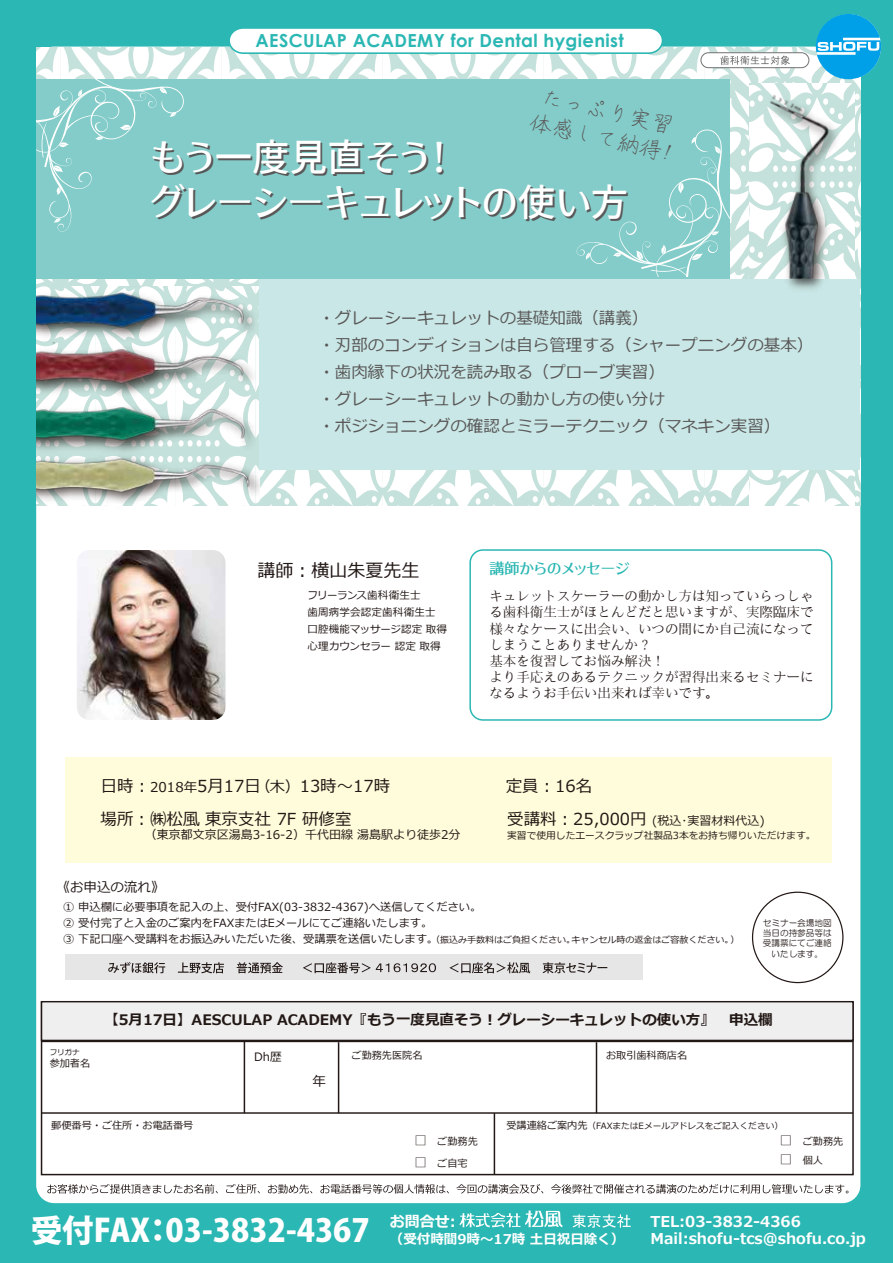
<style>
.page{position:relative;width:893px;height:1263px;background:#2bb7b3}
.page>*{position:absolute;margin:0;border:0;box-sizing:border-box;transform-origin:0 0}
.t1{font:37.5px/45px "Gen Ei Late Go M";letter-spacing:-.065em;color:#fff}
.t2{font:800 31.5px "Koz Go Pr 6 N";color:#fff}
.t3{font:22.5px/27px "katyou";color:#595757}
.t4{font:700 18px "Century Gothic";letter-spacing:.02em;color:#2bb7b3}
.t5{font:18px "Meiryo";color:#221815}
.t6{font:16.5px/27px "Meiryo";color:#595757}
.t7{font:16.5px/32.4px "Meiryo";color:#221815}
.t8{font:700 15px "Meiryo";color:#fff}
.t9{font:15px "Gen Ei Late Min M";letter-spacing:-.07em;color:#2bb7b3}
.t10{font:700 14.55px "Meiryo";color:#221815}
.t11{font:13.5px/16.2px "Hana Min A";color:#221815}
.t12{font:700 13.5px "Meiryo";color:#fff}
.t13{font:13.5px "Meiryo";color:#221815}
.t14{font:12px "Meiryo";color:#221815}
.t15{font:11.55px "Meiryo";color:#221815}
.t16{font:11.25px/15.6px "Meiryo";color:#221815}
.t17{font:10.5px/16.8px "Meiryo";letter-spacing:.015em;color:#221815}
.t18{font:10.2px/21.5px "Meiryo";color:#221815}
.t19{font:9.75px "Meiryo";color:#221815}
.t20{font:9px "Meiryo";color:#221815}
.t21{font:8.7px "Meiryo";color:#221815}
.t22{font:8.55px/10.4px "HG Maru Gothic MPRO";color:#221815;text-align:center}
.t23{font:7.5px "Meiryo";color:#221815}
.s1{font-size:13.5px}
.s2{font-size:15px}
.s3{font-size:12px}
.s4{font-size:11.25px}
.s5{font-size:13.05px}
.s6{font-size:10.2px}
</style>
<div class="page">
<div style="left:36px;top:47px;width:824px;height:1156px;background:#fff;border-radius:18px"></div>
<svg style="left:36px;top:47px;width:824px;height:458px"></svg>
<div style="left:701px;top:53px;width:108px;height:15px;background:#fff;border-radius:7px"></div>
<div style="left:701px;top:52px;width:108px;height:16px;border:1px solid #727171;border-radius:7px"></div>
<svg style="left:720px;top:56px;width:70px;height:9px"></svg>
<svg style="left:47px;top:1184px;width:171px;height:9px"></svg>
<svg style="left:226px;top:1184px;width:34px;height:9px"></svg>
<svg style="left:268px;top:1184px;width:44px;height:9px"></svg>
<svg style="left:320px;top:1184px;width:129px;height:9px"></svg>
<svg style="left:456px;top:1184px;width:87px;height:9px"></svg>
<svg style="left:551px;top:1184px;width:297px;height:9px"></svg>
<div style="left:65px;top:757px;width:766px;height:106px;background:#fffcdb"></div>
<div style="left:66px;top:954px;width:577px;height:26px;background:#e6e6e6"></div>
<svg style="left:108px;top:962px;width:57px;height:11px"></svg>
<svg style="left:178px;top:962px;width:46px;height:11px"></svg>
<svg style="left:237px;top:962px;width:46px;height:11px"></svg>
<svg style="left:303px;top:962px;width:133px;height:11px"></svg>
<svg style="left:449px;top:962px;width:81px;height:11px"></svg>
<svg style="left:543px;top:962px;width:64px;height:11px"></svg>
<div style="left:41px;top:1001px;width:813px;height:174px;background:#fff;border:2px solid #221815"></div>
<div style="left:41px;top:1001px;width:813px;height:40px;background:#efefef;border:1px solid #221815"></div>
<hr style="left:42px;top:1112px;width:811px;height:2px;background:#221815">
<hr style="left:244px;top:1041px;width:1px;height:72px;background:#221815">
<hr style="left:338px;top:1042px;width:1px;height:71px;background:#221815">
<hr style="left:42px;top:1041px;width:811px;height:1px;background:#221815">
<hr style="left:596px;top:1042px;width:1px;height:71px;background:#221815">
<hr style="left:494px;top:1113px;width:1px;height:61px;background:#221815">
<div style="left:469px;top:549px;width:363px;height:172px;border:2px solid #2bb7b3;border-radius:13px"></div>
<img style="left:36px;top:496px;width:224px;height:12px">
<img style="left:36px;top:457px;width:224px;height:39px">
<img style="left:36px;top:386px;width:224px;height:71px">
<img style="left:36px;top:402px;width:224px;height:44px">
<img style="left:36px;top:286px;width:224px;height:100px">
<img style="left:36px;top:289px;width:224px;height:41px">
<div style="left:36px;top:79px;width:693px;height:200px;background:#84ccc9"></div>
<div style="left:260px;top:279px;width:600px;height:191px;background:#c9e7e6"></div>
<img style="left:749px;top:84px;width:105px;height:513px">
<img style="left:763px;top:93px;width:68px;height:186px">
<svg style="left:36px;top:79px;width:148px;height:153px"></svg>
<svg style="left:576px;top:129px;width:153px;height:147px"></svg>
<img style="left:77px;top:550px;width:148px;height:170px">
<svg style="left:816px;top:14px;width:65px;height:65px"></svg>
<svg style="left:460px;top:1210px;width:102px;height:17px"></svg>
<svg style="left:573px;top:1214px;width:58px;height:14px"></svg>
<svg style="left:228px;top:28px;width:436px;height:27px"></svg>
<h3 class="t4" style="left:256px;top:27px;width:370px">AESCULAP ACADEMY for Dental hygienist</h3>
<h3 class="t3" style="left:540px;top:81px;width:148px;rotate:13deg">たっぷり実習体感して納得!</h3>
<h1 class="t1" style="left:149px;top:134px;width:481px">もう一度見直そう！<br>グレーシーキュレットの使い方</h1>
<p class="t6" style="left:318px;top:305px;width:497px">・グレーシーキュレットの基礎知識（講義）<br>・刃部のコンディションは自ら管理する（シャープニングの基本）・歯肉縁下の状況を読み取る（プローブ実習）<br>・グレーシーキュレットの動かし方の使い分け<br>・ポジショニングの確認とミラーテクニック（マネキン実習）</p>
<h3 class="t5" style="left:258px;top:558px;width:163px">講師：横山朱夏先生</h3>
<p class="t17" style="left:307px;top:588px;width:141px">フリーランス歯科衛生士<br>歯周病学会認定歯科衛生士口腔機能マッサージ認定 取得心理カウンセラー 認定 取得</p>
<p class="t9" style="left:489px;top:557px;width:142px">講師からのメッセージ</p>
<p class="t11" style="left:489px;top:588px;width:325px">キュレットスケーラーの動かし方は知っていらっしゃる歯科衛生士がほとんどだと思いますが、実際臨床で様々なケースに出会い、いつの間にか自己流になってしまうことありませんか？<br>基本を復習してお悩み解決！<br>より手応えのあるテクニックが習得出来るセミナーになるようお手伝い出来れば幸いです。</p>
<p class="t7" style="left:100px;top:771px;width:291px">日時：<span class="s1">2018年</span>5月17日<span class="s2">（木）</span>13時～17時場所：㈱松風 東京支社 7F 研修室</p>
<p class="t14" style="left:100px;top:826px;width:374px">　　　 （東京都文京区湯島3-16-2）千代田線 湯島駅より徒歩2分　</p>
<p class="t7" style="left:506px;top:771px;width:261px">定員：16名<br>受講料：25,000円 <span class="s3">(税込･実習材料代込)</span></p>
<p class="t19" style="left:507px;top:829px;width:310px">実習で使用したエースクラップ社製品3本をお持ち帰りいただけます。</p>
<p class="t13" style="left:57px;top:877px;width:109px">《お申込の流れ》</p>
<p class="t16" style="left:63px;top:900px;width:420px">① 申込欄に必要事項を記入の上、受付FAX(03-3832-4367)へ送信してください。<br>② 受付完了と入金のご案内をFAXまたはEメールにてご連絡いたします。</p>
<p class="t20" style="left:63px;top:933px;width:678px"><span class="s4">③ 下記口座へ受講料をお振込みいただいた後、受講票を送信いたします。</span>（振込み手数料はご負担ください。キャンセル時の返金はご容赦ください。）</p>
<p class="t22" style="left:763px;top:917px;width:70px">セミナー会場地図当日の持参品等は受講票にてご連絡いたします。</p>
<p class="t23" style="left:50px;top:1046px;width:31px">フリガナ</p>
<p class="t18" style="left:50px;top:1053px;width:42px">参加者名</p>
<p class="t10" style="left:104px;top:1010px;width:670px">【5月17日】AESCULAP ACADEMY『もう一度見直そう！グレーシーキュレットの使い方』　申込欄</p>
<p class="t15" style="left:254px;top:1048px;width:29px">Dh歴</p>
<p class="t13" style="left:312px;top:1071px;width:15px">年</p>
<p class="t18" style="left:352px;top:1045px;width:72px">ご勤務先医院名</p>
<p class="t18" style="left:606px;top:1045px;width:83px">お取引歯科商店名</p>
<p class="t18" style="left:51px;top:1115px;width:143px">郵便番号・ご住所・お電話番号</p>
<p class="t18" style="left:414px;top:1131px;width:65px"><span class="s5">□</span>　ご勤務先<span class="s5">□</span>　ご自宅</p>
<p class="t21" style="left:506px;top:1119px;width:278px"><span class="s6">受講連絡ご案内先</span>（FAXまたはEメールアドレスをご記入ください）</p>
<p class="t18" style="left:780px;top:1133px;width:65px;line-height:18.6px"><span class="s5">□</span>　ご勤務先<span class="s5">□</span>　個人</p>
<h2 class="t2" style="left:31px;top:1212px;width:341px">受付FAX：03-3832-4367</h2>
<p class="t8" style="left:390px;top:1211px;width:68px">お問合せ:</p>
<p class="t8" style="left:650px;top:1211px;width:152px">TEL:03-3832-4366</p>
<p class="t12" style="left:390px;top:1230px;width:236px">（受付時間9時～17時 土日祝日除く）</p>
<p class="t8" style="left:650px;top:1228px;width:217px">Mail:shofu-tcs@shofu.co.jp</p>
</div>
